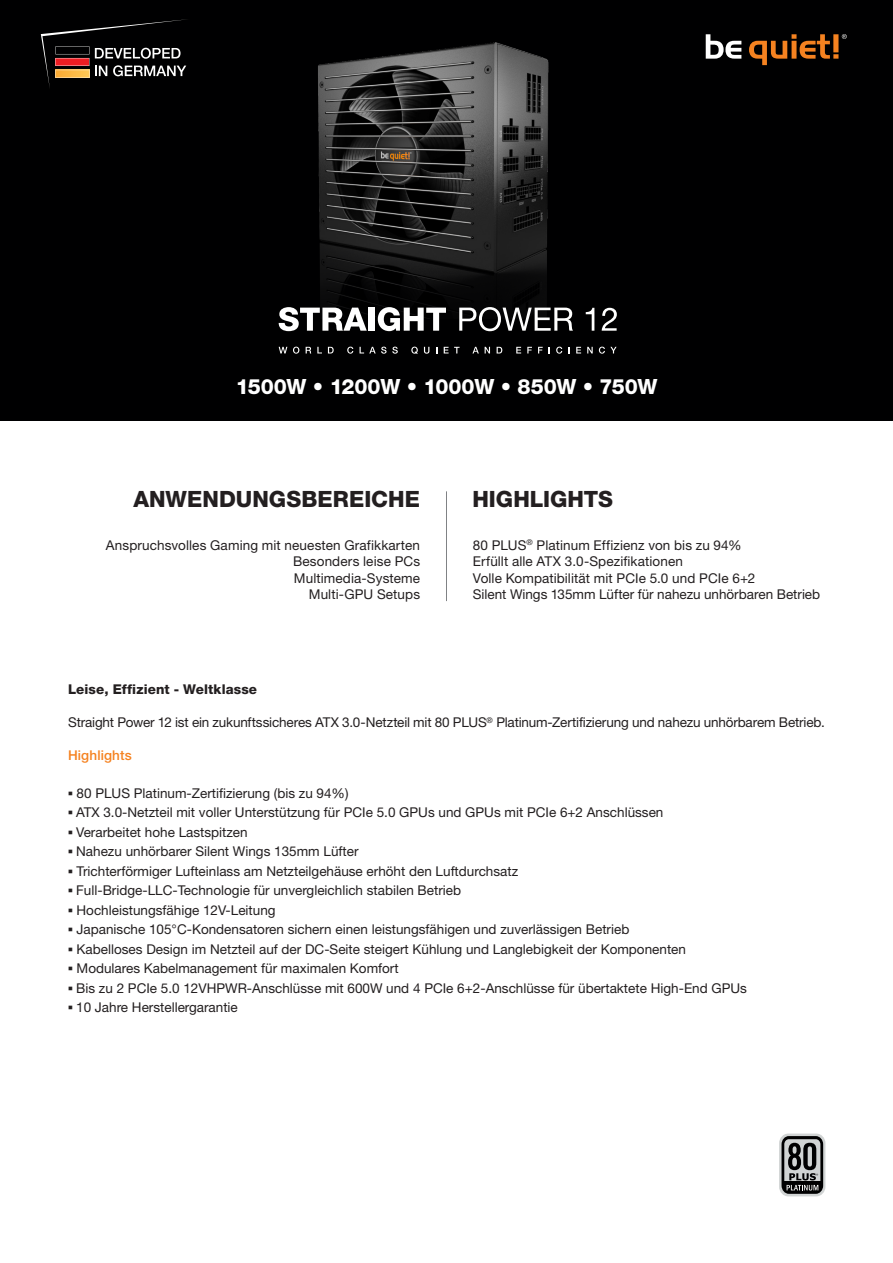
<style>
.page{position:relative;width:893px;height:1263px;background:#fff}
.page>*{position:absolute;margin:0;border:0;box-sizing:border-box;transform-origin:0 0}
.t1{font:800 22.5px "Helvetica Neue LT Pro";letter-spacing:.005em;color:#231f20}
.t2{font:800 21px "Helvetica Neue LT Pro";letter-spacing:-.01em;color:#fff}
.t3{font:13.5px/16.5px "Helvetica Neue LT Pro";color:#231f20}
.t4{font:800 13.5px "Helvetica Neue LT Pro";letter-spacing:.01em;color:#231f20}
.t5{font:500 13.5px "Helvetica Neue LT Pro";letter-spacing:.01em;color:#f58220}
.s1{font-family:"Franklin Gothic";font-weight:500}
</style>
<div class="page">
<div style="left:0;top:0;width:893px;height:421px;background:#000001"></div>
<svg style="left:706px;top:34px;width:35px;height:25px"></svg>
<svg style="left:749px;top:34px;width:98px;height:31px"></svg>
<hr style="left:446px;top:491px;width:1px;height:110px;background:#808285">
<img style="left:318px;top:42px;width:294px;height:276px">
<svg style="left:779px;top:1133px;width:46px;height:63px"></svg>
<svg style="left:781px;top:1136px;width:42px;height:58px"></svg>
<svg style="left:279px;top:347px;width:8px;height:6px"></svg>
<svg style="left:293px;top:347px;width:6px;height:7px"></svg>
<svg style="left:306px;top:347px;width:5px;height:6px"></svg>
<svg style="left:317px;top:347px;width:5px;height:6px"></svg>
<svg style="left:328px;top:347px;width:6px;height:6px"></svg>
<svg style="left:347px;top:347px;width:6px;height:7px"></svg>
<svg style="left:360px;top:347px;width:38px;height:7px"></svg>
<svg style="left:411px;top:347px;width:7px;height:7px"></svg>
<svg style="left:424px;top:347px;width:5px;height:7px"></svg>
<svg style="left:444px;top:347px;width:16px;height:6px"></svg>
<svg style="left:472px;top:347px;width:7px;height:6px"></svg>
<svg style="left:485px;top:347px;width:5px;height:6px"></svg>
<svg style="left:497px;top:347px;width:5px;height:6px"></svg>
<svg style="left:516px;top:347px;width:5px;height:6px"></svg>
<svg style="left:527px;top:347px;width:5px;height:6px"></svg>
<svg style="left:538px;top:347px;width:5px;height:6px"></svg>
<svg style="left:556px;top:347px;width:6px;height:7px"></svg>
<svg style="left:568px;top:347px;width:2px;height:6px"></svg>
<svg style="left:576px;top:347px;width:5px;height:6px"></svg>
<svg style="left:587px;top:347px;width:6px;height:6px"></svg>
<svg style="left:599px;top:347px;width:18px;height:7px"></svg>
<svg style="left:279px;top:307px;width:88px;height:24px"></svg>
<div style="left:368px;top:308px;width:6px;height:23px;background:#fff"></div>
<svg style="left:378px;top:307px;width:68px;height:24px"></svg>
<svg style="left:459px;top:307px;width:114px;height:24px"></svg>
<svg style="left:586px;top:308px;width:8px;height:23px"></svg>
<svg style="left:602px;top:308px;width:15px;height:23px"></svg>
<svg style="left:41px;top:19px;width:146px;height:69px"></svg>
<h2 class="t2" style="left:236px;top:374px;width:423px">1500W • 1200W • 1000W • 850W • 750W</h2>
<h1 class="t1" style="left:133px;top:486px;width:288px">ANWENDUNGSBEREICHE</h1>
<h1 class="t1" style="left:472px;top:486px;width:142px">HIGHLIGHTS</h1>
<p class="t3" style="left:106px;top:536px;width:316px;text-align:right">Anspruchsvolles Gaming mit neuesten Grafikkarten<br>Besonders leise PCs<br>Multimedia-Systeme<br>Multi-GPU Setups</p>
<p class="t3" style="left:473px;top:536px;width:349px">80 PLUS<sup>®</sup> Platinum Effizienz von bis zu 94%<br>Erfüllt alle ATX 3.0-Spezifikationen<br>Volle Kompatibilität mit PCIe 5.0 und PCIe 6+2<br>Silent Wings 135mm Lüfter für nahezu unhörbaren Betrieb</p>
<p class="t4" style="left:68px;top:682px;width:191px">Leise, Effizient - Weltklasse</p>
<p class="t3" style="left:68px;top:714px;width:758px">Straight Power 12 ist ein zukunftssicheres ATX 3.0-Netzteil mit 80 PLUS<sup>®</sup> Platinum-Zertifizierung und nahezu unhörbarem Betrieb.</p>
<p class="t5" style="left:68px;top:747px;width:65px">Highlights</p>
<p class="t3" style="left:68px;top:784px;width:282px"><span class="s1">▪</span> 80 PLUS Platinum-Zertifizierung (bis zu 94%)</p>
<p class="t3" style="left:68px;top:804px;width:597px"><span class="s1">▪</span> ATX 3.0-Netzteil mit voller Unterstützung für PCIe 5.0 GPUs und GPUs mit PCIe 6+2 Anschlüssen</p>
<p class="t3" style="left:68px;top:823px;width:181px"><span class="s1">▪</span> Verarbeitet hohe Lastspitzen</p>
<p class="t3" style="left:68px;top:843px;width:292px"><span class="s1">▪</span> Nahezu unhörbarer Silent Wings 135mm Lüfter</p>
<p class="t3" style="left:68px;top:862px;width:452px"><span class="s1">▪</span> Trichterförmiger Lufteinlass am Netzteilgehäuse erhöht den Luftdurchsatz</p>
<p class="t3" style="left:68px;top:882px;width:395px"><span class="s1">▪</span> Full-Bridge-LLC-Technologie für unvergleichlich stabilen Betrieb</p>
<p class="t3" style="left:68px;top:901px;width:209px"><span class="s1">▪</span> Hochleistungsfähige 12V-Leitung</p>
<p class="t3" style="left:68px;top:921px;width:563px"><span class="s1">▪</span> Japanische 105°C-Kondensatoren sichern einen leistungsfähigen und zuverlässigen Betrieb</p>
<p class="t3" style="left:68px;top:940px;width:619px"><span class="s1">▪</span> Kabelloses Design im Netzteil auf der DC-Seite steigert Kühlung und Langlebigkeit der Komponenten</p>
<p class="t3" style="left:68px;top:960px;width:332px"><span class="s1">▪</span> Modulares Kabelmanagement für maximalen Komfort</p>
<p class="t3" style="left:68px;top:979px;width:680px"><span class="s1">▪</span> Bis zu 2 PCIe 5.0 12VHPWR-Anschlüsse mit 600W und 4 PCIe 6+2-Anschlüsse für übertaktete High-End GPUs</p>
<p class="t3" style="left:68px;top:999px;width:171px"><span class="s1">▪</span> 10 Jahre Herstellergarantie</p>
</div>
